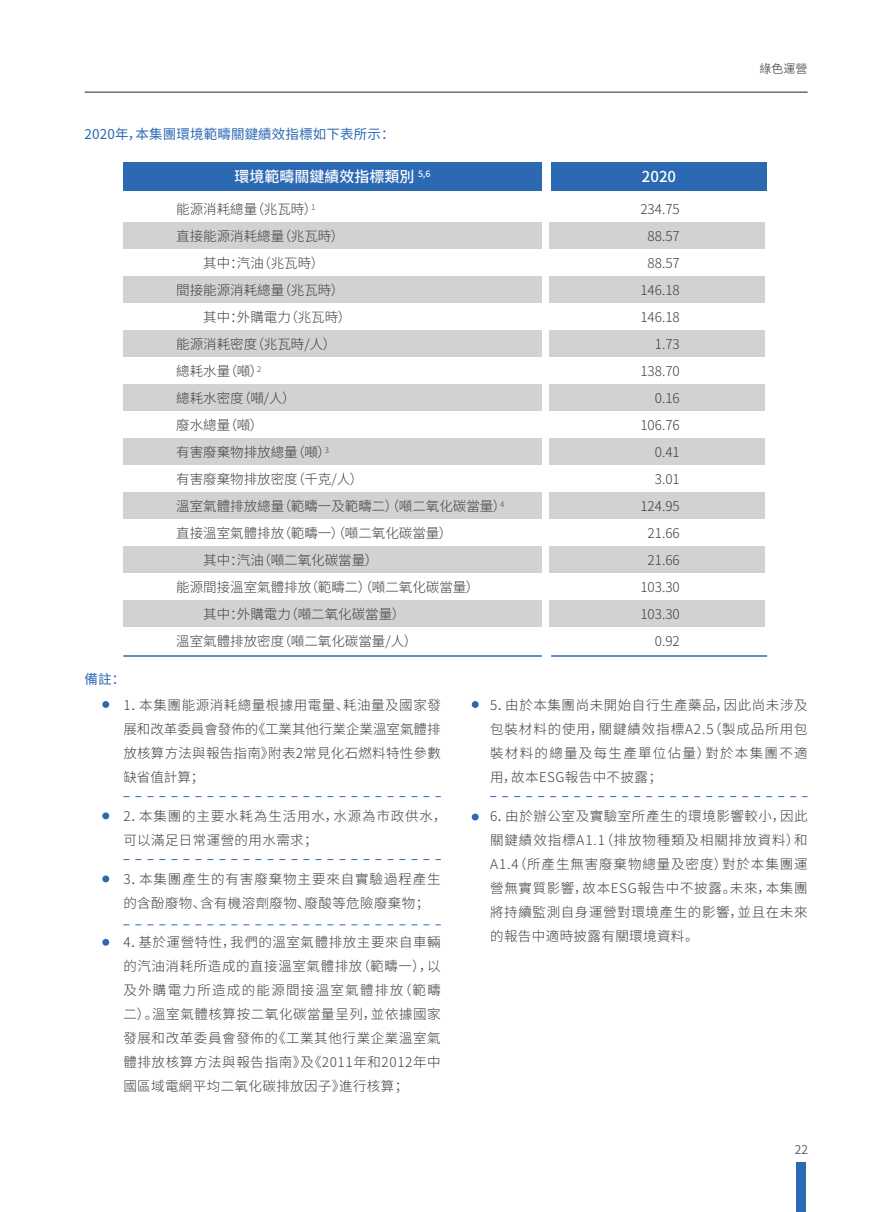
<style>
.page{position:relative;width:893px;height:1212px;background:#fff}
.page>*{position:absolute;margin:0;border:0;box-sizing:border-box;transform-origin:0 0}
.t1{font:500 15px "Source Han Sans SC";color:#fff}
.t2{font:300 13.5px/24px "Source Han Sans SC";letter-spacing:.02em;color:#3e3e3f;text-align:justify}
.t3{font:300 13.5px/27px "Source Han Sans SC";color:#3e3e3f}
.t4{font:300 13.5px/24px "Source Han Sans SC";letter-spacing:.065em;color:#3e3e3f}
.t5{font:13.5px "Source Han Sans SC";letter-spacing:.01em;color:#2c69b3}
.t6{font:12px "Source Han Sans SC";color:#57585a}
</style>
<div class="page">
<div style="left:551px;top:162px;width:216px;height:29px;background:#2c69b3"></div>
<div style="left:123px;top:222px;width:419px;height:27px;background:#d1d2d4"></div>
<div style="left:123px;top:276px;width:419px;height:27px;background:#d1d2d4"></div>
<div style="left:123px;top:330px;width:419px;height:27px;background:#d1d2d4"></div>
<div style="left:123px;top:384px;width:419px;height:27px;background:#d1d2d4"></div>
<div style="left:123px;top:438px;width:419px;height:27px;background:#d1d2d4"></div>
<div style="left:123px;top:492px;width:419px;height:27px;background:#d1d2d4"></div>
<div style="left:123px;top:546px;width:419px;height:27px;background:#d1d2d4"></div>
<div style="left:123px;top:600px;width:419px;height:27px;background:#d1d2d4"></div>
<div style="left:549px;top:222px;width:216px;height:27px;background:#d1d2d4"></div>
<div style="left:549px;top:276px;width:216px;height:27px;background:#d1d2d4"></div>
<div style="left:549px;top:330px;width:216px;height:27px;background:#d1d2d4"></div>
<div style="left:549px;top:384px;width:216px;height:27px;background:#d1d2d4"></div>
<div style="left:549px;top:438px;width:216px;height:27px;background:#d1d2d4"></div>
<div style="left:549px;top:492px;width:216px;height:27px;background:#d1d2d4"></div>
<div style="left:549px;top:546px;width:216px;height:27px;background:#d1d2d4"></div>
<div style="left:549px;top:600px;width:216px;height:27px;background:#d1d2d4"></div>
<div style="left:123px;top:162px;width:419px;height:29px;background:#2c69b3"></div>
<hr style="left:123px;top:655px;width:419px;height:2px;background:#2c69b3">
<hr style="left:551px;top:655px;width:216px;height:2px;background:#2c69b3">
<div style="left:102px;top:701px;width:7px;height:7px;background:#2c69b3;border-radius:50%"></div>
<div style="left:472px;top:701px;width:7px;height:7px;background:#2c69b3;border-radius:50%"></div>
<div style="left:472px;top:813px;width:7px;height:7px;background:#2c69b3;border-radius:50%"></div>
<div style="left:102px;top:812px;width:7px;height:7px;background:#2c69b3;border-radius:50%"></div>
<div style="left:102px;top:875px;width:7px;height:7px;background:#2c69b3;border-radius:50%"></div>
<div style="left:102px;top:939px;width:7px;height:7px;background:#2c69b3;border-radius:50%"></div>
<svg style="left:123px;top:796px;width:318px;height:1px"></svg>
<svg style="left:490px;top:796px;width:318px;height:1px"></svg>
<svg style="left:123px;top:859px;width:318px;height:1px"></svg>
<svg style="left:123px;top:924px;width:318px;height:1px"></svg>
<div style="left:796px;top:1162px;width:10px;height:50px;background:#2c69b3"></div>
<hr style="left:85px;top:92px;width:723px;height:1px;background:#3e3e3f">
<p class="t5" style="left:85px;top:126px;width:311px">2020年，本集團環境範疇關鍵績效指標如下表所示：</p>
<p class="t1" style="left:235px;top:168px;width:197px">環境範疇關鍵績效指標類別 <sup>5,6</sup></p>
<p class="t1" style="left:642px;top:168px;width:36px">2020</p>
<p class="t5" style="left:85px;top:672px;width:42px">備註：</p>
<p class="t3" style="left:176px;top:196px;width:332px">能源消耗總量（兆瓦時）<sup>1<br></sup>直接能源消耗總量（兆瓦時）<br>　　其中：汽油（兆瓦時）<br>間接能源消耗總量（兆瓦時）<br>　　其中：外購電力（兆瓦時）<br>能源消耗密度（兆瓦時/人）<br>總耗水量（噸）<sup>2<br></sup>總耗水密度（噸/人）<br>廢水總量（噸）<br>有害廢棄物排放總量（噸）<sup>3<br></sup>有害廢棄物排放密度（千克/人）<br>溫室氣體排放總量（範疇一及範疇二）（噸二氧化碳當量）<sup>4</sup>直接溫室氣體排放（範疇一）（噸二氧化碳當量）<br>　　其中：汽油（噸二氧化碳當量）<br>能源間接溫室氣體排放（範疇二）（噸二氧化碳當量）<br>　　其中：外購電力（噸二氧化碳當量）<br>溫室氣體排放密度（噸二氧化碳當量/人）</p>
<p class="t3" style="left:640px;top:196px;width:41px;text-align:right">234.75<br>88.57<br>88.57<br>146.18<br>146.18<br>1.73<br>138.70<br>0.16<br>106.76<br>0.41<br>3.01<br>124.95<br>21.66<br>21.66<br>103.30<br>103.30<br>0.92</p>
<p class="t6" style="left:760px;top:62px;width:49px">綠色運營</p>
<p class="t2" style="left:123px;top:693px;width:319px">1．本集團能源消耗總量根據用電量、耗油量及國家發展和改革委員會發佈的《工業其他行業企業溫室氣體排放核算方法與報告指南》附表2常見化石燃料特性參數缺省值計算；</p>
<p class="t4" style="left:123px;top:804px;width:325px">2．本集團的主要水耗為生活用水，水源為市政供水，可以滿足日常運營的用水需求；</p>
<p class="t4" style="left:123px;top:867px;width:319px">3．本集團產生的有害廢棄物主要來自實驗過程產生的含酚廢物、含有機溶劑廢物、廢酸等危險廢棄物；</p>
<p class="t2" style="left:123px;top:930px;width:319px">4．基於運營特性，我們的溫室氣體排放主要來自車輛的汽油消耗所造成的直接溫室氣體排放（範疇一），以及外購電力所造成的能源間接溫室氣體排放（範疇二）。溫室氣體核算按二氧化碳當量呈列，並依據國家發展和改革委員會發佈的《工業其他行業企業溫室氣體排放核算方法與報告指南》及《2011年和2012年中國區域電網平均二氧化碳排放因子》進行核算；</p>
<p class="t2" style="left:490px;top:693px;width:319px">5．由於本集團尚未開始自行生產藥品，因此尚未涉及包裝材料的使用，關鍵績效指標A2.5（製成品所用包裝材料的總量及每生產單位佔量）對於本集團不適用，故本ESG報告中不披露；</p>
<p class="t2" style="left:490px;top:804px;width:319px">6．由於辦公室及實驗室所產生的環境影響較小，因此關鍵績效指標A1.1（排放物種類及相關排放資料）和A1.4（所產生無害廢棄物總量及密度）對於本集團運營無實質影響，故本ESG報告中不披露。未來，本集團將持續監測自身運營對環境產生的影響，並且在未來的報告中適時披露有關環境資料。</p>
<p class="t6" style="left:795px;top:1142px;width:15px">22</p>
</div>
